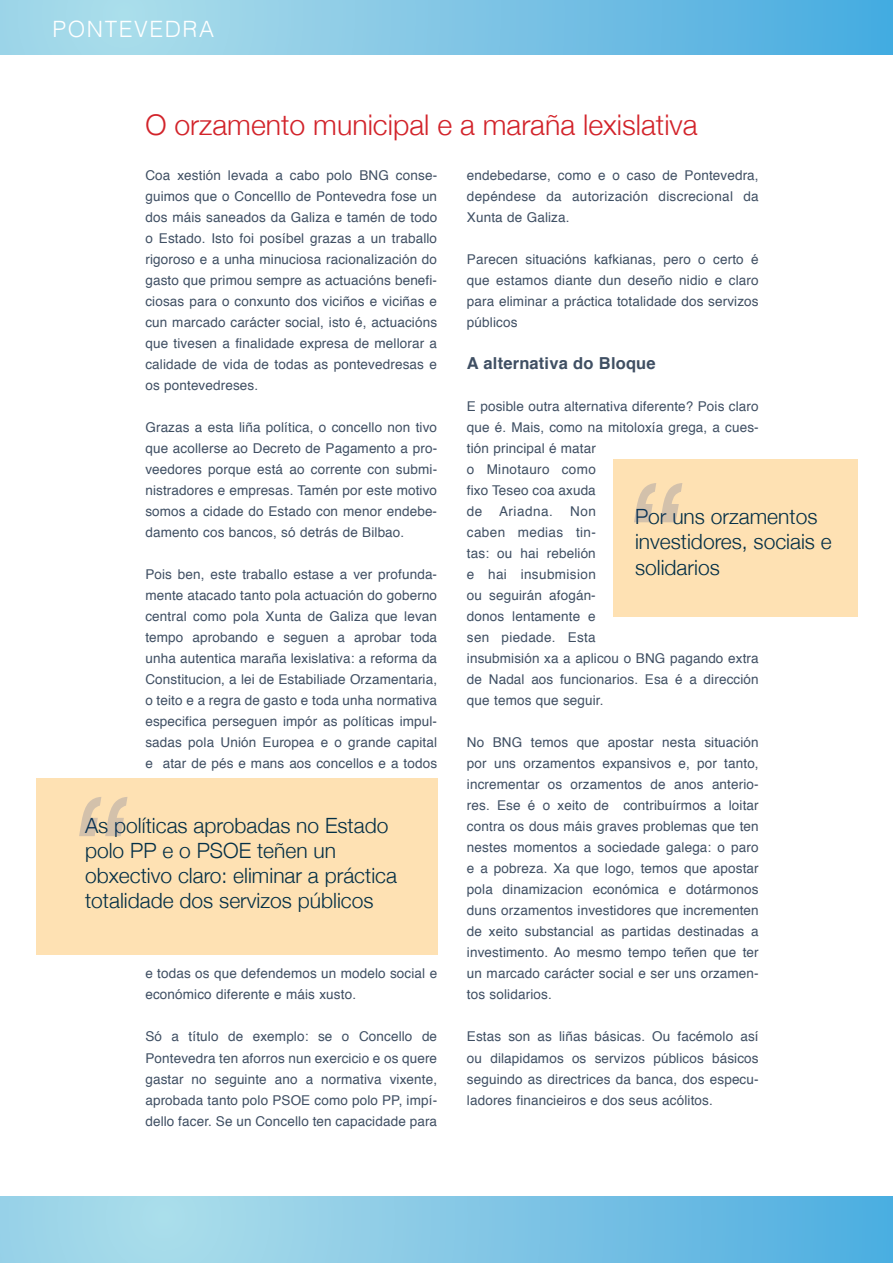
<style>
.page{position:relative;width:893px;height:1263px;background:#fff}
.page>*{position:absolute;margin:0;border:0;box-sizing:border-box;transform-origin:0 0}
.t1{font:italic 700 135px "Arial Narrow";color:#25408f}
.t2{font:300 28.5px "Helvetica Neue";color:#d2232a}
.t3{font:300 22.5px "Helvetica";letter-spacing:.07em;color:#fff}
.t4{font:300 21px/25.2px "Helvetica Neue";color:#032f46}
.t5{font:700 16.5px "Helvetica";letter-spacing:.01em;color:#3f4f63}
.t6{font:13.5px/21px "Helvetica";letter-spacing:.01em;color:#3f4f63;text-align:justify}
</style>
<div class="page">
<svg style="left:0;top:1px;width:893px;height:54px;background:#7fc5e5"></svg>
<svg style="left:0;top:1197px;width:893px;height:66px;background:#82c7e5"></svg>
<div style="left:36px;top:778px;width:401px;height:177px;background:#fee1b3"></div>
<div style="left:613px;top:459px;width:244px;height:158px;background:#fee1b3"></div>
<h3 class="t3" style="left:52px;top:15px;width:163px">PONTEVEDRA</h3>
<h2 class="t2" style="left:145px;top:107px;width:554px">O orzamento municipal e a maraña lexislativa</h2>
<p class="t6" style="left:145px;top:165px;width:293px">Coa xestión levada a cabo polo BNG conse&shy;guimos que o Concelllo de Pontevedra fose un dos máis saneados da Galiza e tamén de todo o Estado. Isto foi posíbel grazas a un traballo rigoroso e a unha minuciosa racionalización do gasto que primou sempre as actuacións benefi&shy;ciosas para o conxunto dos viciños e viciñas e cun marcado carácter social, isto é, actuacións que tivesen a finalidade expresa de mellorar a calidade de vida de todas as pontevedresas e os pontevedreses.</p>
<p class="t6" style="left:145px;top:417px;width:293px">Grazas a esta liña política, o concello non tivo que acollerse ao Decreto de Pagamento a pro&shy;veedores porque está ao corrente con submi&shy;nistradores e empresas. Tamén por este motivo somos a cidade do Estado con menor endebe&shy;damento cos bancos, só detrás de Bilbao.</p>
<p class="t6" style="left:145px;top:564px;width:293px">Pois ben, este traballo estase a ver profunda&shy;mente atacado tanto pola actuación do goberno central como pola Xunta de Galiza que levan tempo aprobando e seguen a aprobar toda unha autentica maraña lexislativa: a reforma da Constitucion, a lei de Estabiliade Orzamentaria, o teito e a regra de gasto e toda unha normativa especifica perseguen impór as políticas impul&shy;sadas pola Unión Europea e o grande capital e atar de pés e mans aos concellos e a todos</p>
<h1 class="t1" style="left:65px;top:744px;width:57px">“</h1>
<h3 class="t4" style="left:85px;top:812px;width:314px">As políticas aprobadas no Estado polo PP e o PSOE teñen un obxectivo claro: eliminar a práctica</h3>
<h3 class="t4" style="left:85px;top:888px;width:290px">totalidade dos servizos públicos</h3>
<p class="t6" style="left:145px;top:964px;width:293px">e todas os que defendemos un modelo social e económico diferente e máis xusto.</p>
<p class="t6" style="left:145px;top:1027px;width:293px">Só a título de exemplo: se o Concello de Pontevedra ten aforros nun exercicio e os quere gastar no seguinte ano a normativa vixente, aprobada tanto polo PSOE como polo PP, impí&shy;dello facer. Se un Concello ten capacidade para</p>
<p class="t6" style="left:467px;top:166px;width:293px">endebedarse, como e o caso de Pontevedra, depéndese da autorización discrecional da Xunta de Galiza.</p>
<p class="t6" style="left:467px;top:250px;width:293px">Parecen situacións kafkianas, pero o certo é que estamos diante dun deseño nidio e claro para eliminar a práctica totalidade dos servizos públicos</p>
<p class="t5" style="left:467px;top:350px;width:190px">A alternativa do Bloque</p>
<p class="t6" style="left:467px;top:396px;width:293px;text-align:left">E posible outra alternativa diferente? Pois claro que é. Mais, como na mitoloxía grega, a cues&shy;tión principal é matar<br>o Minotauro como<br>fixo Teseo coa axuda<br>de Ariadna.</p>
<h1 class="t1" style="left:620px;top:430px;width:57px">“</h1>
<h3 class="t4" style="left:635px;top:554px;width:86px">solidarios</h3>
<p class="t6" style="left:467px;top:501px;width:293px;text-align:left;text-indent:103px">Non<br>caben medias tin-<br>tas: ou hai rebelión<br>e hai insubmision<br>ou seguirán afogán-<br>donos lentamente e<br>sen piedade. Esta<br>insubmisión xa a aplicou o BNG pagando extra de Nadal aos funcionarios. Esa é a dirección que temos que seguir.</p>
<p class="t6" style="left:467px;top:732px;width:293px">No BNG temos que apostar nesta situación por uns orzamentos expansivos e, por tanto, incrementar os orzamentos de anos anterio&shy;res. Ese é o xeito de contribuírmos a loitar contra os dous máis graves problemas que ten nestes momentos a sociedade galega: o paro e a pobreza. Xa que logo, temos que apostar pola dinamizacion económica e dotármonos duns orzamentos investidores que incrementen de xeito substancial as partidas destinadas a investimento. Ao mesmo tempo teñen que ter un marcado carácter social e ser uns orzamen&shy;tos solidarios.</p>
<p class="t6" style="left:467px;top:1027px;width:293px">Estas son as liñas básicas. Ou facémolo así ou dilapidamos os servizos públicos básicos seguindo as directrices da banca, dos especu&shy;ladores financieiros e dos seus acólitos.</p>
<h3 class="t4" style="left:635px;top:504px;width:198px">Por uns orzamentos investidores, sociais e</h3>
</div>
